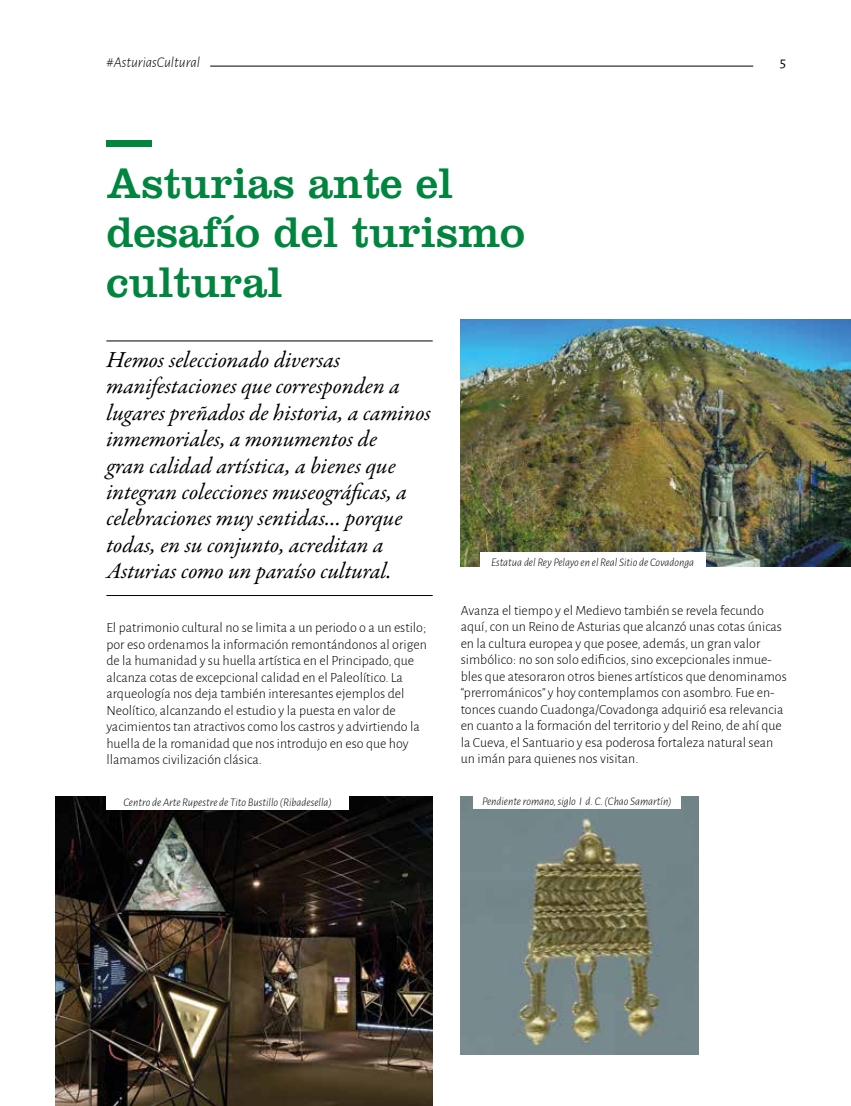
<style>
.page{position:relative;width:851px;height:1106px;background:#fff}
.page>*{position:absolute;margin:0;border:0;box-sizing:border-box;transform-origin:0 0}
.t1{font:44.55px/49.5px "Clarendon LT Std";color:#00853e}
.t2{font:italic 23.1px/26.4px "Garamond Premr Pro";color:#000}
.t3{font:italic 300 14.85px "Alegreya Sans";color:#000}
.t4{font:14.85px "Alegreya Sans";color:#000}
.t5{font:300 14.1px/16.5px "Alegreya Sans";color:#000}
.t6{font:italic 300 11.55px "Alegreya Sans";color:#000}
</style>
<div class="page">
<hr style="left:210px;top:66px;width:543px;height:1px;background:#000">
<hr style="left:106px;top:340px;width:326px;height:1px;background:#000">
<hr style="left:106px;top:595px;width:326px;height:1px;background:#000">
<div style="left:106px;top:140px;width:46px;height:7px;background:#00853e"></div>
<img style="left:461px;top:319px;width:389px;height:247px">
<img style="left:55px;top:797px;width:377px;height:309px">
<div style="left:480px;top:553px;width:225px;height:14px;background:#fff"></div>
<img style="left:460px;top:796px;width:238px;height:258px">
<div style="left:472px;top:794px;width:208px;height:15px;background:#fff"></div>
<div style="left:106px;top:795px;width:243px;height:14px;background:#fff"></div>
<p class="t3" style="left:106px;top:52px;width:95px">#AsturiasCultural</p>
<p class="t4" style="left:779px;top:52px;width:8px">5</p>
<h1 class="t1" style="left:106px;top:158px;width:420px">Asturias ante el desafío del turismo cultural</h1>
<p class="t2" style="left:106px;top:347px;width:326px">Hemos seleccionado diversas manifestaciones que corresponden a lugares preñados de historia, a caminos inmemoriales, a monumentos de<br>gran calidad artística, a bienes que integran colecciones museográficas, a celebraciones muy sentidas… porque todas, en su conjunto, acreditan a Asturias como un paraíso cultural.</p>
<p class="t5" style="left:106px;top:619px;width:322px">El patrimonio cultural no se limita a un periodo o a un estilo; por eso ordenamos la información remontándonos al origen de la humanidad y su huella artística en el Principado, que alcanza cotas de excepcional calidad en el Paleolítico. La arqueología nos deja también interesantes ejemplos del Neolítico, alcanzando el estudio y la puesta en valor de yacimientos tan atractivos como los castros y advirtiendo la huella de la romanidad que nos introdujo en eso que hoy llamamos civilización clásica.</p>
<p class="t6" style="left:491px;top:555px;width:205px">Estatua del Rey Pelayo en el Real Sitio de Covadonga</p>
<p class="t5" style="left:460px;top:601px;width:327px">Avanza el tiempo y el Medievo también se revela fecundo aquí, con un Reino de Asturias que alcanzó unas cotas únicas en la cultura europea y que posee, además, un gran valor simbólico: no son solo edificios, sino excepcionales inmue&shy;bles que atesoraron otros bienes artísticos que denominamos “prerrománicos” y hoy contemplamos con asombro. Fue en&shy;tonces cuando Cuadonga/Covadonga adquirió esa relevancia en cuanto a la formación del territorio y del Reino, de ahí que la Cueva, el Santuario y esa poderosa fortaleza natural sean un imán para quienes nos visitan.</p>
<p class="t6" style="left:123px;top:794px;width:210px">Centro de Arte Rupestre de Tito Bustillo (Ribadesella)</p>
<p class="t6" style="left:482px;top:794px;width:191px">Pendiente romano, siglo I d. C. (Chao Samartín)</p>
</div>
